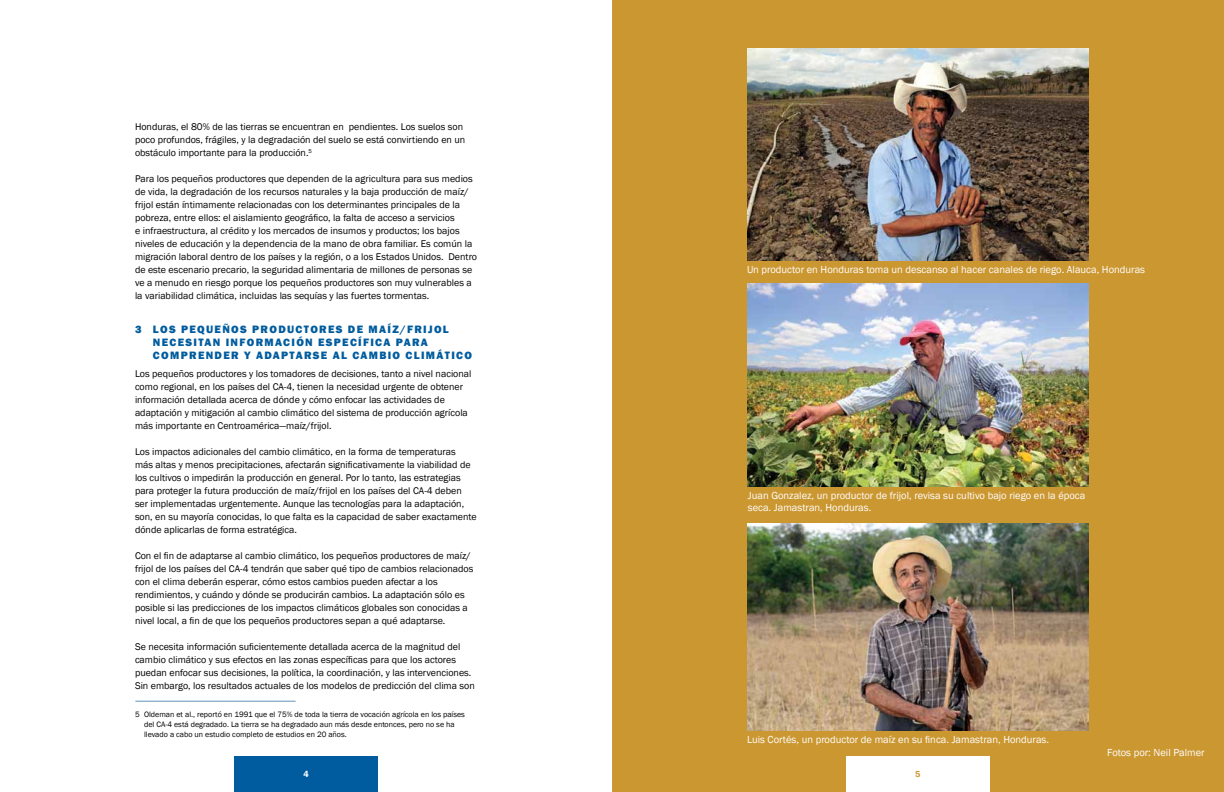
<style>
.page{position:relative;width:1224px;height:792px;background:#fff}
.page>*{position:absolute;margin:0;border:0;box-sizing:border-box;transform-origin:0 0}
.t1{font:800 11px/13px "Franklin Gothic";letter-spacing:.12em;color:#005c9e}
.t2{font:10.5px/12.2px "Franklin Gothic";color:#fff}
.t3{font:10px/13px "Franklin Gothic";color:#000}
.t4{font:600 9px "Franklin Gothic";color:#fff}
.t5{font:600 9px "Franklin Gothic";color:#cb9731}
.t6{font:8px/10px "Franklin Gothic";color:#000}
</style>
<div class="page">
<div style="left:234px;top:756px;width:144px;height:36px;background:#005c9e"></div>
<div style="left:612px;top:0;width:612px;height:792px;background:#cb9731"></div>
<div style="left:846px;top:756px;width:144px;height:36px;background:#fff"></div>
<img style="left:747px;top:48px;width:342px;height:212px">
<img style="left:747px;top:284px;width:342px;height:203px">
<img style="left:747px;top:523px;width:342px;height:208px">
<hr style="left:135px;top:701px;width:161px;height:1px;background:#00539b">
<p class="t3" style="left:135px;top:121px;width:332px">Honduras, el 80% de las tierras se encuentran en pendientes. Los suelos son poco profundos, frágiles, y la degradación del suelo se está convirtiendo en un obstáculo importante para la producción.<sup>5</sup></p>
<p class="t3" style="left:135px;top:173px;width:343px">Para los pequeños productores que dependen de la agricultura para sus medios de vida, la degradación de los recursos naturales y la baja producción de maíz/ frijol están íntimamente relacionadas con los determinantes principales de la pobreza, entre ellos: el aislamiento geográfico, la falta de acceso a servicios<br>e infraestructura, al crédito y los mercados de insumos y productos; los bajos niveles de educación y la dependencia de la mano de obra familiar. Es común la migración laboral dentro de los países y la región, o a los Estados Unidos. Dentro de este escenario precario, la seguridad alimentaria de millones de personas se ve a menudo en riesgo porque los pequeños productores son muy vulnerables a la variabilidad climática, incluidas las sequías y las fuertes tormentas.</p>
<p class="t1" style="left:153px;top:323px;width:321px;text-indent:-18px">3 LOS PEQUEÑOS PRODUCTORES DE MAÍZ/FRIJOL<br>NECESITAN INFORMACIÓN ESPECÍFICA PARA<br>COMPRENDER Y ADAPTARSE AL CAMBIO CLIMÁTICO</p>
<p class="t3" style="left:135px;top:368px;width:338px">Los pequeños productores y los tomadores de decisiones, tanto a nivel nacional como regional, en los países del CA-4, tienen la necesidad urgente de obtener información detallada acerca de dónde y cómo enfocar las actividades de adaptación y mitigación al cambio climático del sistema de producción agrícola más importante en Centroamérica―maíz/frijol.</p>
<p class="t3" style="left:135px;top:446px;width:343px">Los impactos adicionales del cambio climático, en la forma de temperaturas<br>más altas y menos precipitaciones, afectarán significativamente la viabilidad de los cultivos o impedirán la producción en general. Por lo tanto, las estrategias para proteger la futura producción de maíz/frijol en los países del CA-4 deben ser implementadas urgentemente. Aunque las tecnologías para la adaptación, son, en su mayoría conocidas, lo que falta es la capacidad de saber exactamente dónde aplicarlas de forma estratégica.</p>
<p class="t3" style="left:135px;top:550px;width:340px">Con el fin de adaptarse al cambio climático, los pequeños productores de maíz/ frijol de los países del CA-4 tendrán que saber qué tipo de cambios relacionados con el clima deberán esperar, cómo estos cambios pueden afectar a los rendimientos, y cuándo y dónde se producirán cambios. La adaptación sólo es posible si las predicciones de los impactos climáticos globales son conocidas a nivel local, a fin de que los pequeños productores sepan a qué adaptarse.</p>
<p class="t3" style="left:135px;top:641px;width:341px">Se necesita información suficientemente detallada acerca de la magnitud del cambio climático y sus efectos en las zonas específicas para que los actores puedan enfocar sus decisiones, la política, la coordinación, y las intervenciones.<br>Sin embargo, los resultados actuales de los modelos de predicción del clima son</p>
<p class="t6" style="left:144px;top:709px;width:322px;text-indent:-9px">5 Oldeman et al., reportó en 1991 que el 75% de toda la tierra de vocación agrícola en los países del CA-4 está degradado. La tierra se ha degradado aun más desde entonces, pero no se ha llevado a cabo un estudio completo de estudios en 20 años.</p>
<p class="t4" style="left:303px;top:768px;width:7px">4</p>
<p class="t2" style="left:747px;top:264px;width:400px">Un productor en Honduras toma un descanso al hacer canales de riego. Alauca, Honduras</p>
<p class="t2" style="left:748px;top:489px;width:339px">Juan Gonzalez, un productor de frijol, revisa su cultivo bajo riego en la época seca. Jamastran, Honduras.</p>
<p class="t2" style="left:747px;top:733px;width:304px">Luis Cortés, un productor de maíz en su finca. Jamastran, Honduras.</p>
<p class="t5" style="left:915px;top:769px;width:7px">5</p>
<p class="t2" style="left:1107px;top:747px;width:99px">Fotos por: Neil Palmer</p>
</div>
